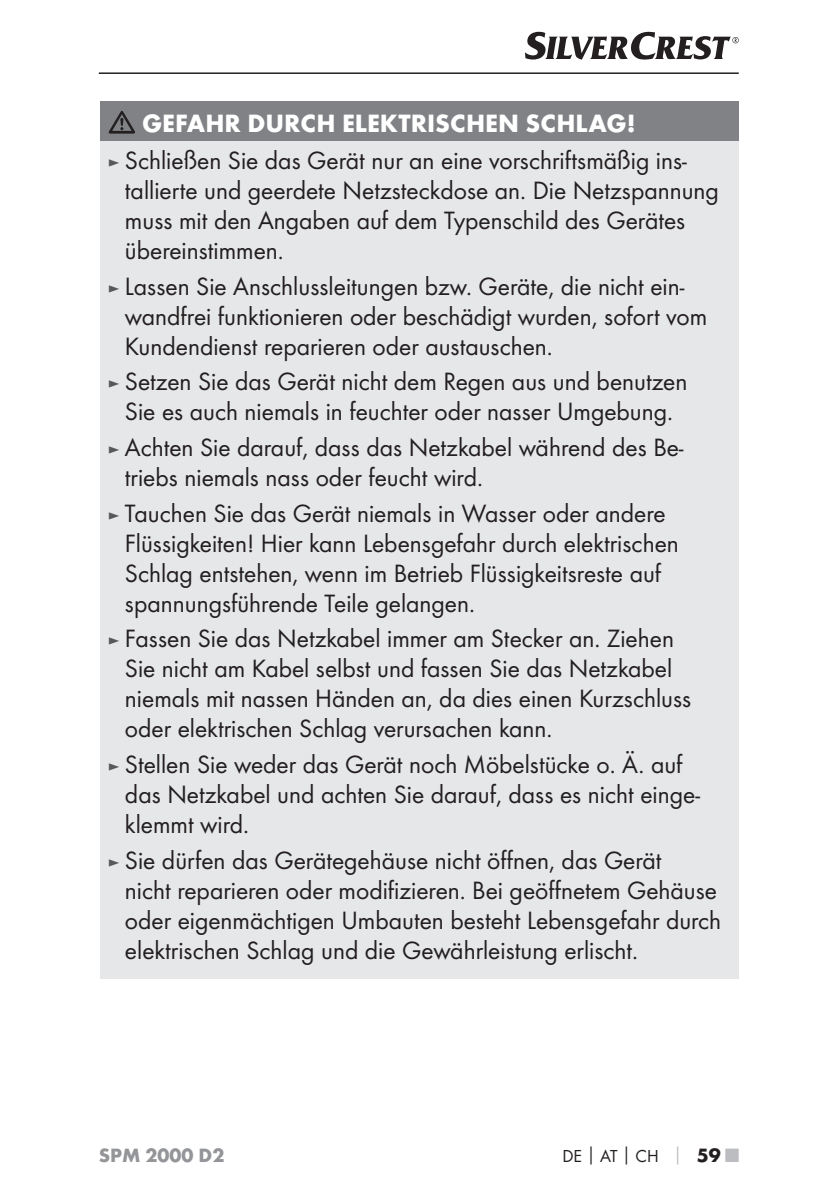
<style>
.page{position:relative;width:839px;height:1190px;background:#fff}
.page>*{position:absolute;margin:0;border:0;box-sizing:border-box;transform-origin:0 0}
.t1{font:26px/30px "Futura Boo";color:#231f20}
.t2{font:700 26px "Futura";color:#fff}
.t3{font:700 20px "Futura";color:#939598}
.t4{font:18px "Futura Boo";color:#231f20}
.s1{font-size:18px;color:#57585a}
.s2{font-family:"Futura";font-weight:700;color:#bcbdc0}
.s3{font-family:"Futura";font-weight:700;font-size:20px}
.s4{font-family:"Futura";font-weight:700;font-size:20px;color:#bcbdc0}
</style>
<div class="page">
<hr style="left:99px;top:72px;width:639px;height:2px;background:#231f20">
<svg style="left:525px;top:32px;width:213px;height:28px"></svg>
<div style="left:100px;top:102px;width:638px;height:39px;background:#808285"></div>
<div style="left:100px;top:141px;width:638px;height:837px;background:#e6e7e9"></div>
<svg style="left:109px;top:111px;width:26px;height:23px"></svg>
<p class="t2" style="left:142px;top:113px;width:494px">GEFAHR DURCH ELEKTRISCHEN SCHLAG!</p>
<p class="t1" style="left:125px;top:147px;width:595px;text-indent:-17px"><span class="s1">►</span> Schließen Sie das Gerät nur an eine vorschriftsmäßig ins&shy;tallierte und geerdete Netzsteckdose an. Die Netzspannung muss mit den Angaben auf dem Typenschild des Gerätes übereinstimmen.</p>
<p class="t1" style="left:125px;top:272px;width:583px;text-indent:-17px"><span class="s1">►</span> Lassen Sie Anschlussleitungen bzw. Geräte, die nicht ein&shy;wandfrei funktionieren oder beschädigt wurden, sofort vom<br>Kundendienst reparieren oder austauschen.</p>
<p class="t1" style="left:108px;top:368px;width:580px;text-align:center"><span class="s1">►</span> Setzen Sie das Gerät nicht dem Regen aus und benutzen<br>Sie es auch niemals in feuchter oder nasser Umgebung.</p>
<p class="t1" style="left:125px;top:434px;width:560px;text-indent:-17px"><span class="s1">►</span> Achten Sie darauf, dass das Netzkabel während des Be&shy;triebs niemals nass oder feucht wird.</p>
<p class="t1" style="left:125px;top:499px;width:555px;text-indent:-17px"><span class="s1">►</span> Tauchen Sie das Gerät niemals in Wasser oder andere Flüssigkeiten! Hier kann Lebensgefahr durch elektrischen Schlag entstehen, wenn im Betrieb Flüssigkeitsreste auf spannungsführende Teile gelangen.</p>
<p class="t1" style="left:125px;top:625px;width:567px;text-indent:-17px"><span class="s1">►</span> Fassen Sie das Netzkabel immer am Stecker an. Ziehen Sie nicht am Kabel selbst und fassen Sie das Netzkabel niemals mit nassen Händen an, da dies einen Kurzschluss oder elektrischen Schlag verursachen kann.</p>
<p class="t1" style="left:125px;top:751px;width:576px;text-indent:-17px"><span class="s1">►</span> Stellen Sie weder das Gerät noch Möbelstücke o. Ä. auf das Netzkabel und achten Sie darauf, dass es nicht einge&shy;klemmt wird.</p>
<p class="t1" style="left:125px;top:846px;width:597px;text-indent:-17px"><span class="s1">►</span> Sie dürfen das Gerätegehäuse nicht öffnen, das Gerät<br>nicht reparieren oder modifizieren. Bei geöffnetem Gehäuse oder eigenmächtigen Umbauten besteht Lebensgefahr durch elektrischen Schlag und die Gewährleistung erlischt.</p>
<p class="t3" style="left:99px;top:1147px;width:127px">SPM 2000 D2</p>
<p class="t4" style="left:562px;top:1147px;width:178px">DE│AT│CH <span class="s2">│</span> <span class="s3">59</span> <span class="s4">■</span></p>
</div>
